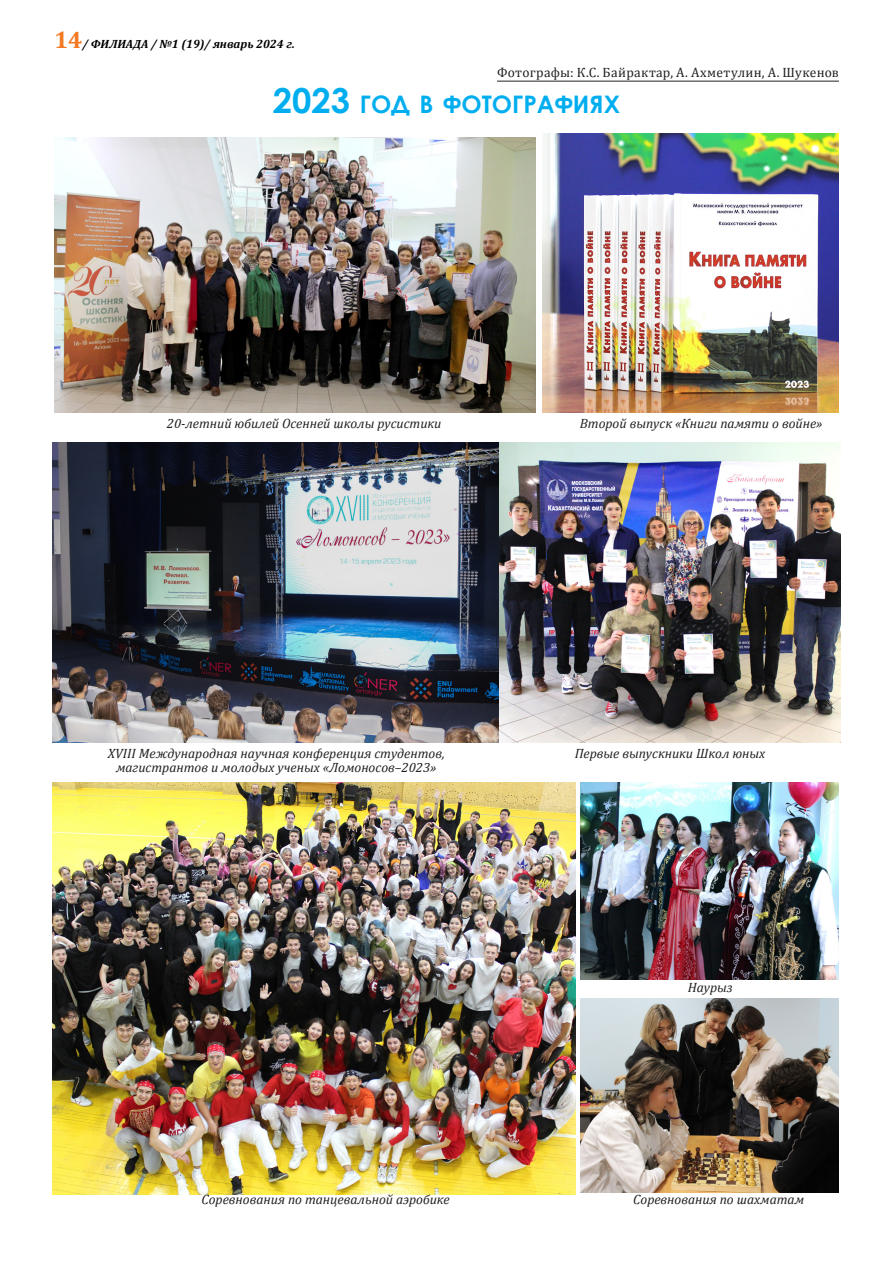
<style>
.page{position:relative;width:893px;height:1263px;background:#fff}
.page>*{position:absolute;margin:0;border:0;box-sizing:border-box;transform-origin:0 0}
.новый_стиль{font:700 24.15px "Century Gothic";color:#00aeef}
.подпись_цитаты{font:italic 13.5px/14.2px "Cambria";color:#231f20;text-align:center}
.имя_автора{font:13.5px "Cambria";letter-spacing:.02em;color:#231f20}
.t1{font:italic 700 12px "Cambria";color:#000}
.s1{font-style:normal;font-size:24px;color:#f47921}
.s2{font-size:34.5px}
</style>
<div class="page">
<hr style="left:497px;top:81px;width:342px;height:1px;background:#231f20">
<img style="left:54px;top:138px;width:481px;height:274px">
<img style="left:542px;top:134px;width:297px;height:278px">
<img style="left:53px;top:442px;width:447px;height:300px">
<img style="left:580px;top:998px;width:259px;height:194px">
<img style="left:53px;top:782px;width:522px;height:412px">
<img style="left:580px;top:782px;width:259px;height:197px">
<img style="left:500px;top:442px;width:340px;height:300px">
<p class="t1" style="left:54px;top:36px;width:242px"><span class="s1">14</span>/ ФИЛИАДА / №1 (19)/ январь 2024 г.</p>
<p class="имя_автора" style="left:497px;top:64px;width:343px">Фотографы: К.С. Байрактар, А. Ахметулин, А. Шукенов</p>
<p class="новый_стиль" style="left:273px;top:86px;width:349px"><span class="s2">2023</span> год в фотографиях</p>
<p class="подпись_цитаты" style="left:167px;top:416px;width:276px">20-летний юбилей Осенней школы русистики</p>
<p class="подпись_цитаты" style="left:580px;top:416px;width:244px">Второй выпуск «Книги памяти о войне»</p>
<p class="подпись_цитаты" style="left:108px;top:745px;width:338px">XVIII Международная научная конференция студентов, магистрантов и молодых ученых «Ломоносов–2023»</p>
<p class="подпись_цитаты" style="left:201px;top:1191px;width:250px">Соревнования по танцевальной аэробике</p>
<p class="подпись_цитаты" style="left:575px;top:745px;width:192px">Первые выпускники Школ юных</p>
<p class="подпись_цитаты" style="left:688px;top:979px;width:46px">Наурыз</p>
<p class="подпись_цитаты" style="left:633px;top:1192px;width:172px">Соревнования по шахматам</p>
</div>
